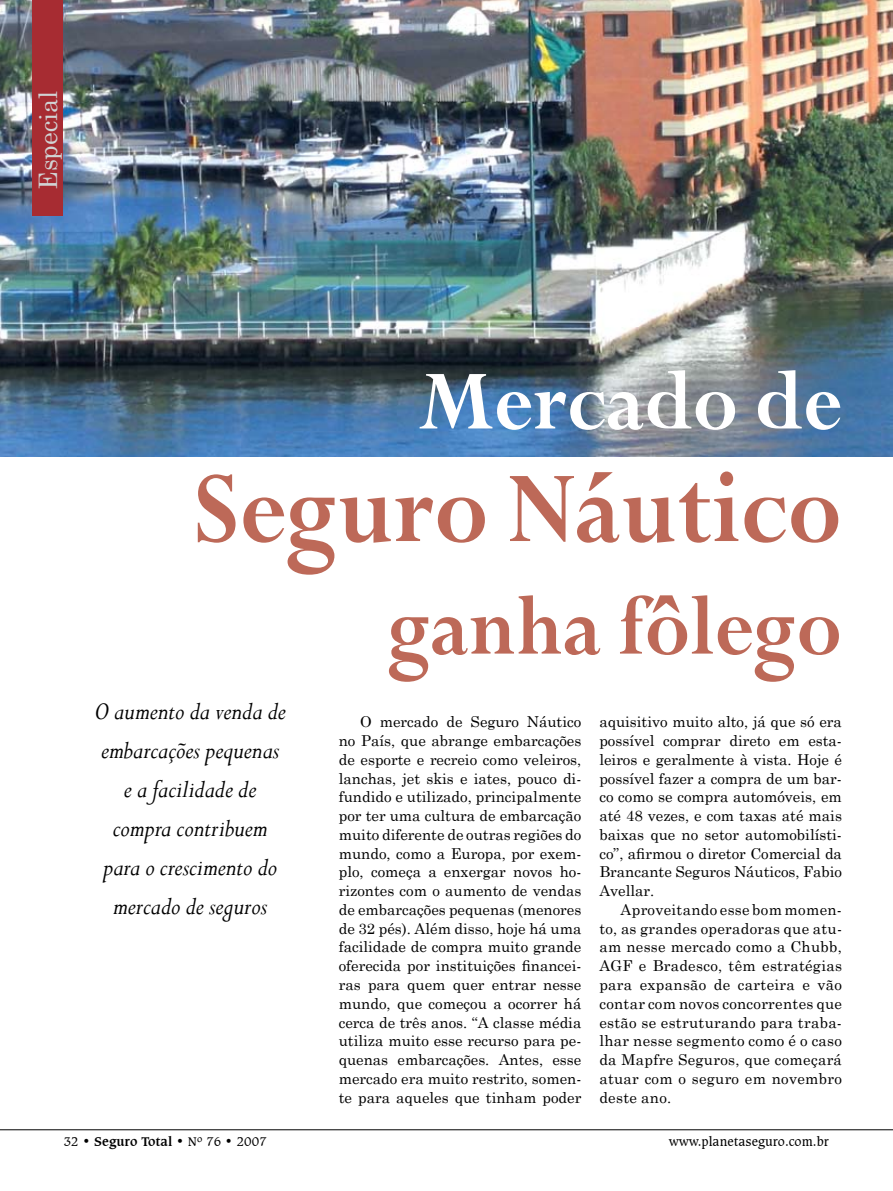
<style>
.page{position:relative;width:893px;height:1191px;background:#fff}
.page>*{position:absolute;margin:0;border:0;box-sizing:border-box;transform-origin:0 0}
.t1{font:700 111px "Perpetua";color:#bd6958;scale:.9 1}
.t2{font:700 93px "Perpetua";color:#bd6958;scale:.9 1}
.t3{font:700 93px "Perpetua";color:#fff;scale:.9 1}
.t4{font:italic 27.3px/39px "Perpetua";color:#000;text-align:center;scale:.94 1}
.t5{font:25.5px "Century Schoolbook";color:#d1d3d4}
.t6{font:15px/18.8px "Century Schoolbook";color:#000;text-align:justify}
.t7{font:13.5px "Caxton BT";color:#000}
.s1{font-weight:700}
</style>
<div class="page">
<hr style="left:0;top:1129px;width:893px;height:1px;background:#000">
<img style="left:0;top:0;width:893px;height:456px">
<div style="left:32px;top:0;width:31px;height:215px;background:#a72c32"></div>
<h3 class="t5" style="left:27px;top:190px;width:101px;rotate:-90deg">Especial</h3>
<h2 class="t3" style="left:418px;top:343px;width:473px">Mercado de</h2>
<h1 class="t1" style="left:194px;top:439px;width:721px">Seguro Náutico</h1>
<h2 class="t2" style="left:388px;top:568px;width:506px">ganha fôlego</h2>
<h3 class="t4" style="left:95px;top:690px;width:205px">O aumento da venda de embarcações pequenas e a facilidade de compra contribuem para o crescimento do mercado de seguros</h3>
<p class="t6" style="left:339px;top:711px;width:244px;text-indent:21px">O mercado de Seguro Náutico no País, que abrange embarcações de esporte e recreio como veleiros, lanchas, jet skis e iates, pouco di&shy;fundido e utilizado, principalmente por ter uma cultura de embarcação muito diferente de outras regiões do mundo, como a Europa, por exem&shy;plo, começa a enxergar novos ho&shy;rizontes com o aumento de vendas de embarcações pequenas (menores de 32 pés). Além disso, hoje há uma facilidade de compra muito grande oferecida por instituições financei&shy;ras para quem quer entrar nesse mundo, que começou a ocorrer há cerca de três anos. “A classe média utiliza muito esse recurso para pe&shy;quenas embarcações. Antes, esse mercado era muito restrito, somen&shy;te para aqueles que tinham poder</p>
<p class="t6" style="left:599px;top:711px;width:244px">aquisitivo muito alto, já que só era possível comprar direto em esta&shy;leiros e geralmente à vista. Hoje é possível fazer a compra de um bar&shy;co como se compra automóveis, em até 48 vezes, e com taxas até mais baixas que no setor automobilísti&shy;co”, afirmou o diretor Comercial da Brancante Seguros Náuticos, Fabio Avellar.</p>
<p class="t6" style="left:599px;top:899px;width:244px;text-indent:21px">Aproveitando esse bom momen&shy;to, as grandes operadoras que atu&shy;am nesse mercado como a Chubb, AGF e Bradesco, têm estratégias para expansão de carteira e vão contar com novos concorrentes que estão se estruturando para traba&shy;lhar nesse segmento como é o caso da Mapfre Seguros, que começará atuar com o seguro em novembro deste ano.</p>
<p class="t7" style="left:64px;top:1133px;width:204px">32 • <span class="s1">Seguro Total</span> • Nº 76 • 2007</p>
<p class="t7" style="left:669px;top:1133px;width:162px">www.planetaseguro.com.br</p>
</div>
